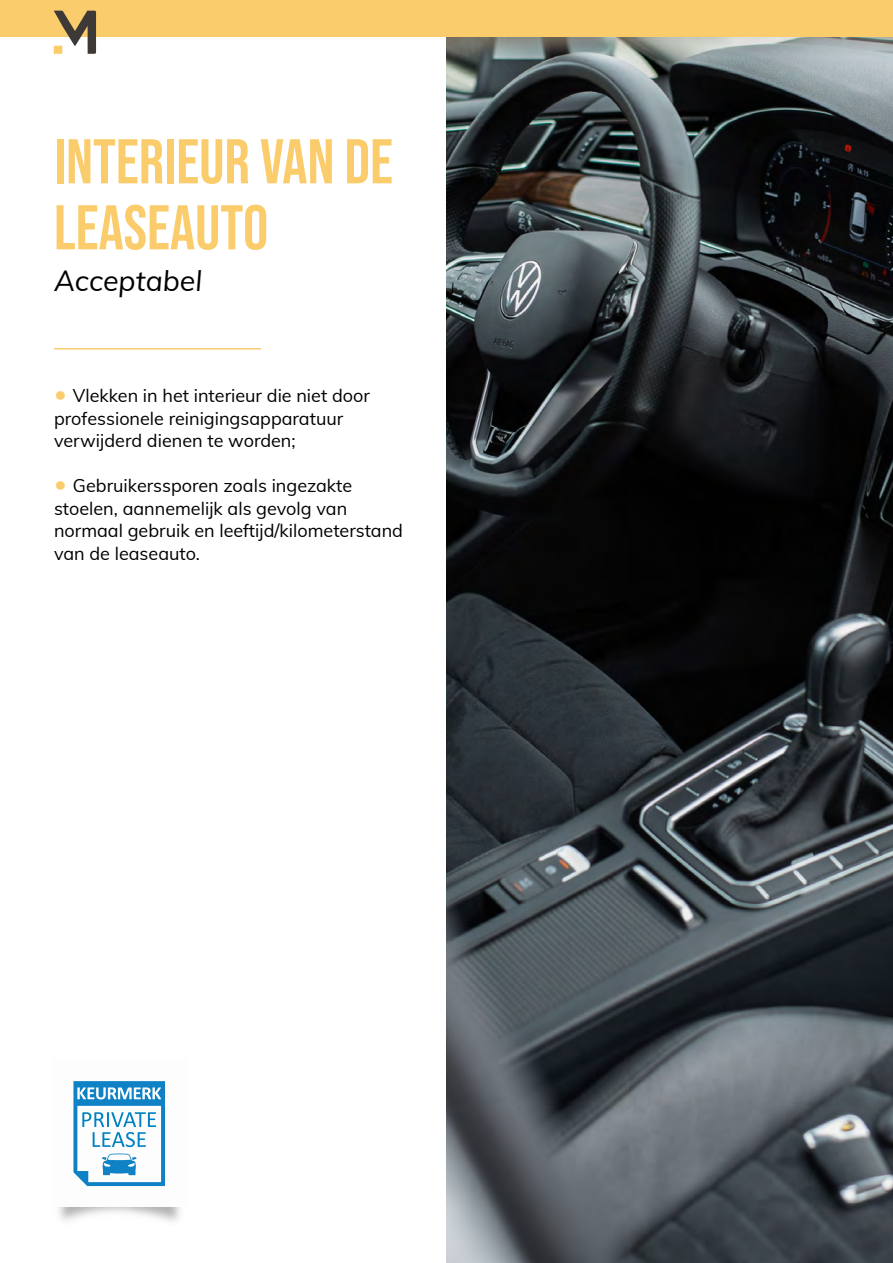
<style>
.page{position:relative;width:893px;height:1263px;background:#fff}
.page>*{position:absolute;margin:0;border:0;box-sizing:border-box;transform-origin:0 0}
.t1{font:63px/66px "Bebas Neue";color:#facc6b}
.t2{font:italic 28.5px "Muli";color:#000}
.t3{font:18px/22.5px "Muli";color:#000}
.s1{font-size:24px;color:#facc6b}
</style>
<div class="page">
<img style="left:446px;top:36px;width:447px;height:1227px">
<div style="left:0;top:0;width:893px;height:36px;background:#facc6b"></div>
<svg style="left:54px;top:11px;width:42px;height:43px"></svg>
<hr style="left:54px;top:348px;width:207px;height:1px;background:#facc6b">
<svg style="left:73px;top:1081px;width:92px;height:106px"></svg>
<h1 class="t1" style="left:54px;top:128px;width:340px">INTERIEUR VAN DE<br>LEASEAUTO</h1>
<h2 class="t2" style="left:54px;top:260px;width:150px">Acceptabel</h2>
<p class="t3" style="left:54px;top:384px;width:317px"><span class="s1">•</span> Vlekken in het interieur die niet door professionele reinigingsapparatuur verwijderd dienen te worden;</p>
<p class="t3" style="left:54px;top:474px;width:351px"><span class="s1">•</span> Gebruikerssporen zoals ingezakte stoelen, aannemelijk als gevolg van normaal gebruik en leeftijd/kilometerstand van de leaseauto.</p>
</div>
